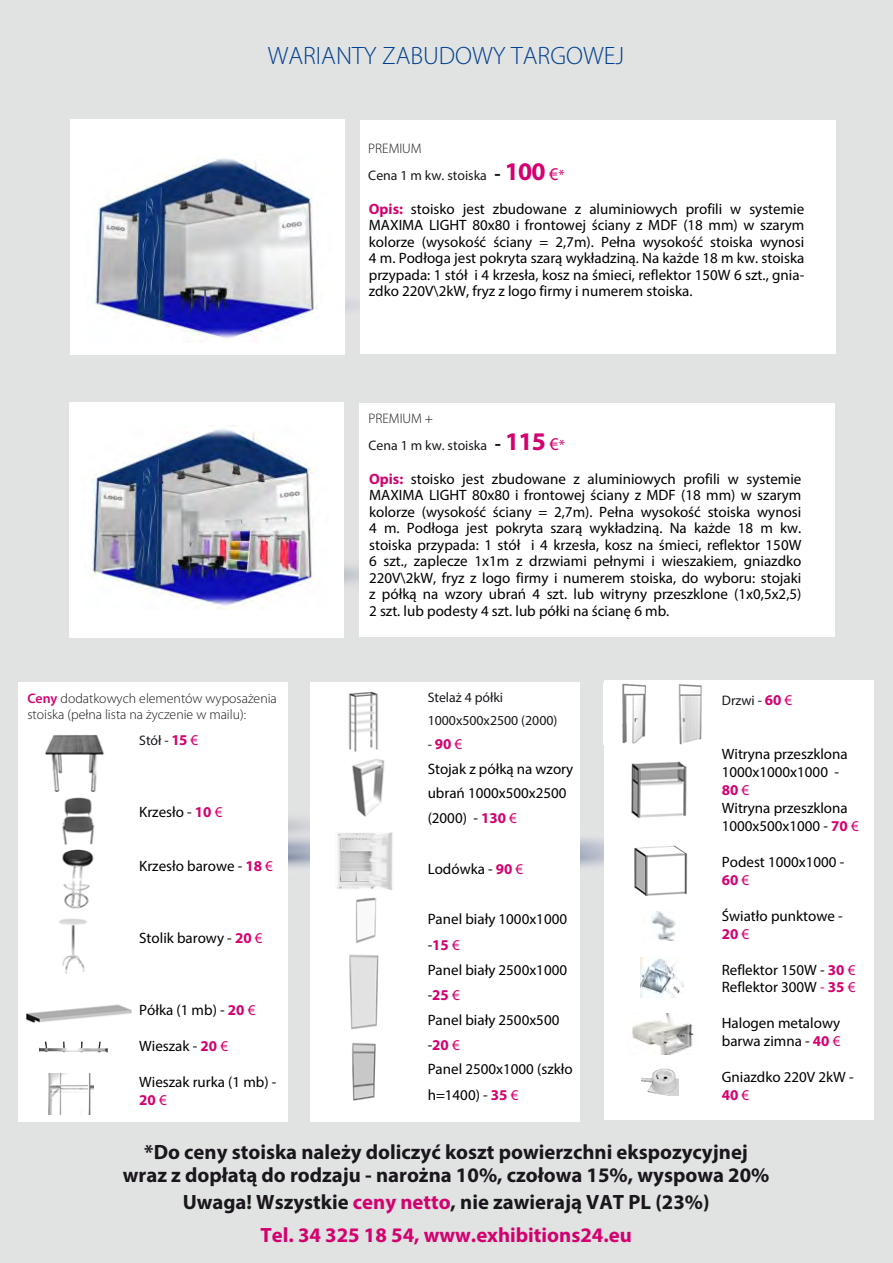
<style>
.page{position:relative;width:893px;height:1263px;background:#e1e2e2}
.page>*{position:absolute;margin:0;border:0;box-sizing:border-box;transform-origin:0 0}
.t1{font:300 25.2px "Myriad Pro";color:#00408e}
.t2{font:700 20.7px/22.8px "Myriad Pro";color:#1a171c;text-align:center}
.t3{font:700 20.7px/32.5px "Myriad Pro";color:#d3006f;text-align:center}
.t4{font:15px/16.5px "Myriad Pro";color:#000}
.t5{font:13.8px/26.5px "Myriad Pro";color:#1a171c}
.t6{font:300 13.8px/16.5px "Myriad Pro";color:#1a171c}
.s1{font-weight:300}
.s2{font-weight:700;font-size:19.35px}
.s3{font-weight:700;font-size:25.5px;color:#d4006f}
.s4{font-size:18px;color:#d4006f}
.s5{font-size:15px;color:#d4006f}
.s6{font-weight:700;color:#d4006f}
.s7{font-weight:600;color:#d3006f}
.s8{font-weight:700;font-size:15px;color:#d4006f}
.s9{color:#d4006f}
.s10{font-size:13.8px;color:#1a171c}
.s11{color:#1a171c}
</style>
<div class="page">
<svg style="left:79px;top:546px;width:361px;height:53px"></svg>
<div style="left:359px;top:403px;width:475px;height:234px;background:#fff"></div>
<div style="left:69px;top:402px;width:275px;height:236px;background:#fff"></div>
<svg style="left:78px;top:828px;width:360px;height:53px"></svg>
<svg style="left:350px;top:828px;width:360px;height:53px"></svg>
<div style="left:360px;top:120px;width:476px;height:234px;background:#fff"></div>
<div style="left:70px;top:119px;width:275px;height:236px;background:#fff"></div>
<img style="left:94px;top:158px;width:223px;height:181px">
<img style="left:90px;top:425px;width:223px;height:185px">
<div style="left:19px;top:682px;width:267px;height:439px;background:#fff"></div>
<div style="left:311px;top:682px;width:267px;height:439px;background:#fff"></div>
<div style="left:604px;top:681px;width:267px;height:439px;background:#fff"></div>
<img style="left:349px;top:897px;width:30px;height:204px">
<img style="left:622px;top:684px;width:80px;height:61px">
<img style="left:631px;top:761px;width:56px;height:57px">
<img style="left:634px;top:845px;width:54px;height:52px">
<img style="left:651px;top:912px;width:25px;height:28px">
<img style="left:640px;top:958px;width:44px;height:39px">
<img style="left:632px;top:1014px;width:63px;height:41px">
<img style="left:642px;top:1068px;width:37px;height:28px">
<img style="left:348px;top:691px;width:37px;height:126px">
<img style="left:337px;top:832px;width:56px;height:57px">
<h1 class="t1" style="left:268px;top:42px;width:358px">WARIANTY ZABUDOWY TARGOWEJ</h1>
<p class="t5" style="left:368px;top:135px;width:198px"><span class="s1">PREMIUM<br></span>Cena 1 m kw. stoiska <span class="s2">-</span> <span class="s3">100</span> <span class="s4">€</span><span class="s5">*</span></p>
<p class="t4" style="left:369px;top:200px;width:437px;text-align:justify"><span class="s6">Opis:</span> stoisko jest zbudowane z aluminiowych profili w systemie MAXIMA LIGHT 80x80 i frontowej ściany z MDF (18 mm) w szarym kolorze (wysokość ściany = 2,7m). Pełna wysokość stoiska wynosi 4 m. Podłoga jest pokryta szarą wykładziną. Na każde 18 m kw. stoiska przypada: 1 stół i 4 krzesła, kosz na śmieci, reflektor 150W 6 szt., gnia&shy;zdko 220V\2kW, fryz z logo firmy i numerem stoiska.</p>
<p class="t6" style="left:27px;top:690px;width:251px"><span class="s7">Ceny</span> dodatkowych elementów wyposażenia stoiska (pełna lista na życzenie w mailu):</p>
<p class="t5" style="left:139px;top:727px;width:60px">Stół - <span class="s8">15</span> <span class="s5">€</span></p>
<p class="t4" style="left:139px;top:804px;width:85px">Krzesło - <span class="s6">10</span> <span class="s9">€</span></p>
<p class="t4" style="left:139px;top:857px;width:135px">Krzesło barowe - <span class="s6">18</span> <span class="s9">€</span></p>
<p class="t4" style="left:139px;top:929px;width:125px">Stolik barowy - <span class="s6">20</span> <span class="s9">€</span></p>
<p class="t4" style="left:139px;top:1001px;width:118px">Półka (1 mb) - <span class="s6">20</span> <span class="s9">€</span></p>
<p class="t4" style="left:139px;top:1037px;width:90px">Wieszak - <span class="s6">20</span> <span class="s9">€</span></p>
<p class="t4" style="left:139px;top:1072px;width:139px;line-height:18px">Wieszak rurka (1 mb) -<br><span class="s6">20</span> <span class="s9">€</span></p>
<p class="t5" style="left:369px;top:405px;width:198px"><span class="s1">PREMIUM +<br></span>Cena 1 m kw. stoiska <span class="s2">-</span> <span class="s3">115</span> <span class="s4">€</span><span class="s5">*</span></p>
<p class="t4" style="left:369px;top:470px;width:434px;text-align:justify"><span class="s6">Opis:</span> stoisko jest zbudowane z aluminiowych profili w systemie MAXIMA LIGHT 80x80 i frontowej ściany z MDF (18 mm) w szarym kolorze (wysokość ściany = 2,7m). Pełna wysokość stoiska wynosi 4 m. Podłoga jest pokryta szarą wykładziną. Na każde 18 m kw. stoiska przypada: 1 stół i 4 krzesła, kosz na śmieci, reflektor 150W 6 szt., zaplecze 1x1m z drzwiami pełnymi i wieszakiem, gniazdko 220V\2kW, fryz z logo firmy i numerem stoiska, do wyboru: stojaki z półką na wzory ubrań 4 szt. lub witryny przeszklone (1x0,5x2,5)<br>2 szt. lub podesty 4 szt. lub półki na ścianę 6 mb.</p>
<p class="t5" style="left:428px;top:685px;width:131px;line-height:23.2px">Stelaż 4 półki<br>1000x500x2500 (2000)</p>
<p class="t4" style="left:428px;top:732px;width:147px;line-height:24.6px"><span class="s10">-</span><span class="s6">90</span><span class="s9">€<br></span>Stojak z półką na wzory ubrań 1000x500x2500 (2000) - <span class="s6">130</span> <span class="s9">€</span></p>
<p class="t4" style="left:428px;top:860px;width:97px">Lodówka - <span class="s6">90</span> <span class="s9">€</span></p>
<p class="t4" style="left:428px;top:906px;width:146px;line-height:25px">Panel biały 1000x1000 -<span class="s6">15</span> <span class="s9">€<br></span>Panel biały 2500x1000 -<span class="s6">25</span> <span class="s9">€<br></span>Panel biały 2500x500 -<span class="s6">20</span> <span class="s9">€<br></span>Panel 2500x1000 (szkło h=1400) - <span class="s6">35</span> <span class="s9">€</span></p>
<p class="t5" style="left:722px;top:687px;width:72px">Drzwi - <span class="s8">60</span> <span class="s5">€</span></p>
<p class="t4" style="left:722px;top:744px;width:138px;line-height:18px">Witryna przeszklona<br>1000x1000x1000 -<br><span class="s6">80</span> <span class="s9">€<br></span>Witryna przeszklona<br>1000x500x1000 - <span class="s6">70</span> <span class="s9">€</span></p>
<p class="t4" style="left:722px;top:852px;width:124px;line-height:18px">Podest 1000x1000 -<br><span class="s6">60</span> <span class="s9">€</span></p>
<p class="t4" style="left:722px;top:906px;width:122px;line-height:18.1px">Światło punktowe -<br><span class="s6">20</span> <span class="s9">€</span></p>
<p class="t4" style="left:722px;top:961px;width:135px;line-height:17.4px">Reflektor 150W - <span class="s6">30</span> <span class="s9">€<br></span>Reflektor 300W <span class="s9">-</span> <span class="s6">35</span> <span class="s9">€</span></p>
<p class="t4" style="left:722px;top:1014px;width:120px;line-height:18.1px">Halogen metalowy barwa zimna - <span class="s6">40</span> <span class="s9">€</span></p>
<p class="t4" style="left:722px;top:1068px;width:133px;line-height:18.1px">Gniazdko 220V 2kW -<br><span class="s6">40</span> <span class="s9">€</span></p>
<h2 class="t2" style="left:123px;top:1140px;width:648px">*Do ceny stoiska należy doliczyć koszt powierzchni ekspozycyjnej wraz z dopłatą do rodzaju - narożna 10%, czołowa 15%, wyspowa 20%</h2>
<h2 class="t3" style="left:183px;top:1185px;width:528px"><span class="s11">Uwaga! Wszystkie</span> ceny netto<span class="s11">, nie zawierają VAT PL (23%)<br></span>Tel. 34 325 18 54, www.exhibitions24.eu</h2>
</div>
